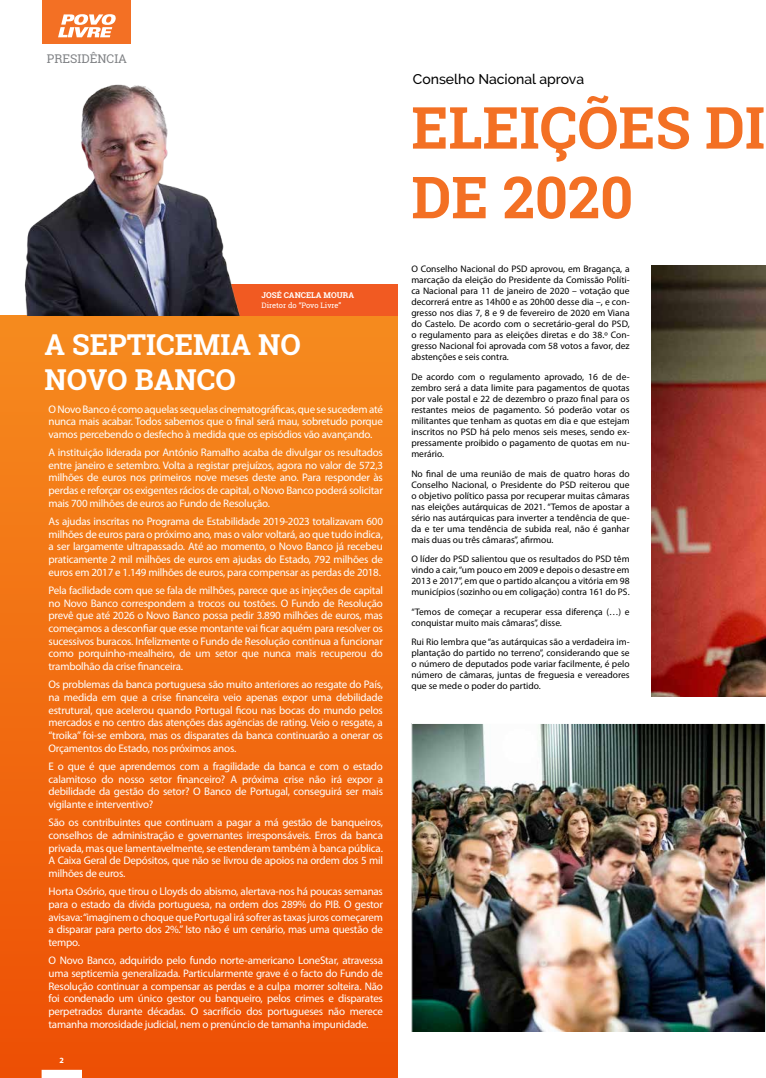
<style>
.page{position:relative;width:766px;height:1078px;background:#fff}
.page>*{position:absolute;margin:0;border:0;box-sizing:border-box;transform-origin:0 0}
.t1{font:700 58px/69.6px "Roboto Slab";color:#f37024}
.t2{font:700 28.8px/34.5px "Roboto Slab";color:#fff}
.t3{font:500 14px "Raleway";color:#000}
.t4{font:12px "Roboto Slab";color:#808285}
.t5{font:11px/12.6px "Myriad Pro";letter-spacing:-.02em;color:#fff;text-align:justify}
.t6{font:9.5px/11px "Myriad Pro";color:#000;text-align:justify}
.t7{font:700 8px "Roboto Slab";color:#fff}
.t8{font:700 8px "Myriad Pro";color:#fff}
.t9{font:7.5px "Roboto Slab";color:#fff}
</style>
<div class="page">
<img style="left:651px;top:265px;width:114px;height:431px">
<div style="left:0;top:315px;width:397px;height:762px;background:linear-gradient(to bottom,#f68b1f,#ed4f04)"></div>
<div style="left:42px;top:1069px;width:39px;height:8px;background:#fff"></div>
<div style="left:42px;top:1069px;width:40px;height:8px;border:1px solid #fff"></div>
<div style="left:43px;top:0;width:88px;height:44px;background:#f37024"></div>
<svg style="left:58px;top:14px;width:58px;height:23px"></svg>
<div style="left:163px;top:284px;width:234px;height:31px;background:#f15a22"></div>
<img style="left:24px;top:84px;width:216px;height:231px">
<img style="left:413px;top:725px;width:350px;height:306px">
<div style="left:411px;top:723px;width:354px;height:312px;border:1px solid #fff"></div>
<p class="t4" style="left:47px;top:51px;width:82px">PRESIDÊNCIA</p>
<p class="t7" style="left:261px;top:289px;width:94px">JOSÉ CANCELA MOURA</p>
<p class="t9" style="left:261px;top:300px;width:81px">Diretor do “Povo Livre”</p>
<h2 class="t2" style="left:44px;top:327px;width:258px">A SEPTICEMIA NO<br>NOVO BANCO</h2>
<p class="t5" style="left:49px;top:402px;width:336px">O Novo Banco é como aquelas sequelas cinematográficas, que se sucedem até nunca mais acabar. Todos sabemos que o final será mau, sobretudo porque vamos percebendo o desfecho à medida que os episódios vão avançando.</p>
<p class="t5" style="left:49px;top:446px;width:336px">A instituição liderada por António Ramalho acaba de divulgar os resultados entre janeiro e setembro. Volta a registar prejuízos, agora no valor de 572,3 milhões de euros nos primeiros nove meses deste ano. Para responder às perdas e reforçar os exigentes rácios de capital, o Novo Banco poderá solicitar mais 700 milhões de euros ao Fundo de Resolução.</p>
<p class="t5" style="left:49px;top:515px;width:336px">As ajudas inscritas no Programa de Estabilidade 2019-2023 totalizavam 600 milhões de euros para o próximo ano, mas o valor voltará, ao que tudo indica, a ser largamente ultrapassado. Até ao momento, o Novo Banco já recebeu praticamente 2 mil milhões de euros em ajudas do Estado, 792 milhões de euros em 2017 e 1.149 milhões de euros, para compensar as perdas de 2018.</p>
<p class="t5" style="left:49px;top:583px;width:336px">Pela facilidade com que se fala de milhões, parece que as injeções de capital no Novo Banco correspondem a trocos ou tostões. O Fundo de Resolução prevê que até 2026 o Novo Banco possa pedir 3.890 milhões de euros, mas começamos a desconfiar que esse montante vai ficar aquém para resolver os sucessivos buracos. Infelizmente o Fundo de Resolução continua a funcionar como porquinho-mealheiro, de um setor que nunca mais recuperou do trambolhão da crise financeira.</p>
<p class="t5" style="left:49px;top:678px;width:336px">Os problemas da banca portuguesa são muito anteriores ao resgate do País, na medida em que a crise financeira veio apenas expor uma debilidade estrutural, que acelerou quando Portugal ficou nas bocas do mundo pelos mercados e no centro das atenções das agências de rating. Veio o resgate, a “troika” foi-se embora, mas os disparates da banca continuarão a onerar os Orçamentos do Estado, nos próximos anos.</p>
<p class="t5" style="left:49px;top:759px;width:336px">E o que é que aprendemos com a fragilidade da banca e com o estado calamitoso do nosso setor financeiro? A próxima crise não irá expor a debilidade da gestão do setor? O Banco de Portugal, conseguirá ser mais vigilante e interventivo?</p>
<p class="t5" style="left:49px;top:816px;width:336px">São os contribuintes que continuam a pagar a má gestão de banqueiros, conselhos de administração e governantes irresponsáveis. Erros da banca privada, mas que lamentavelmente, se estenderam também à banca pública.<br>A Caixa Geral de Depósitos, que não se livrou de apoios na ordem dos 5 mil milhões de euros.</p>
<p class="t5" style="left:49px;top:884px;width:336px">Horta Osório, que tirou o Lloyds do abismo, alertava-nos há poucas semanas para o estado da dívida portuguesa, na ordem dos 289% do PIB. O gestor avisava: “imaginem o choque que Portugal irá sofrer as taxas juros começarem a disparar para perto dos 2%.” Isto não é um cenário, mas uma questão de tempo.</p>
<p class="t5" style="left:49px;top:953px;width:336px">O Novo Banco, adquirido pelo fundo norte-americano LoneStar, atravessa uma septicemia generalizada. Particularmente grave é o facto do Fundo de Resolução continuar a compensar as perdas e a culpa morrer solteira. Não foi condenado um único gestor ou banqueiro, pelos crimes e disparates perpetrados durante décadas. O sacrifício dos portugueses não merece tamanha morosidade judicial, nem o prenúncio de tamanha impunidade.</p>
<p class="t8" style="left:60px;top:1054px;width:6px">2</p>
<p class="t3" style="left:412px;top:71px;width:173px">Conselho Nacional aprova</p>
<h1 class="t1" style="left:411px;top:91px;width:355px">ELEIÇÕES DI<br>DE 2020</h1>
<p class="t6" style="left:411px;top:263px;width:220px">O Conselho Nacional do PSD aprovou, em Bragança, a marcação da eleição do Presidente da Comissão Políti&shy;ca Nacional para 11 de janeiro de 2020 – votação que decorrerá entre as 14h00 e as 20h00 desse dia –, e con&shy;gresso nos dias 7, 8 e 9 de fevereiro de 2020 em Viana do Castelo. De acordo com o secretário-geral do PSD, o regulamento para as eleições diretas e do 38.º Con&shy;gresso Nacional foi aprovada com 58 votos a favor, dez abstenções e seis contra.</p>
<p class="t6" style="left:411px;top:371px;width:220px">De acordo com o regulamento aprovado, 16 de de&shy;zembro será a data limite para pagamentos de quotas por vale postal e 22 de dezembro o prazo final para os restantes meios de pagamento. Só poderão votar os militantes que tenham as quotas em dia e que estejam inscritos no PSD há pelo menos seis meses, sendo ex&shy;pressamente proibido o pagamento de quotas em nu&shy;merário.</p>
<p class="t6" style="left:411px;top:467px;width:220px">No final de uma reunião de mais de quatro horas do Conselho Nacional, o Presidente do PSD reiterou que o objetivo político passa por recuperar muitas câmaras nas eleições autárquicas de 2021. “Temos de apostar a sério nas autárquicas para inverter a tendência de que&shy;da e ter uma tendência de subida real, não é ganhar mais duas ou três câmaras”, afirmou.</p>
<p class="t6" style="left:411px;top:553px;width:220px">O líder do PSD salientou que os resultados do PSD têm vindo a cair, “um pouco em 2009 e depois o desastre em 2013 e 2017”, em que o partido alcançou a vitória em 98 municípios (sozinho ou em coligação) contra 161 do PS.</p>
<p class="t6" style="left:411px;top:605px;width:220px">“Temos de começar a recuperar essa diferença (…) e conquistar muito mais câmaras”, disse.</p>
<p class="t6" style="left:411px;top:636px;width:220px">Rui Rio lembra que “as autárquicas são a verdadeira im&shy;plantação do partido no terreno”, considerando que se o número de deputados pode variar facilmente, é pelo número de câmaras, juntas de freguesia e vereadores que se mede o poder do partido.</p>
</div>
